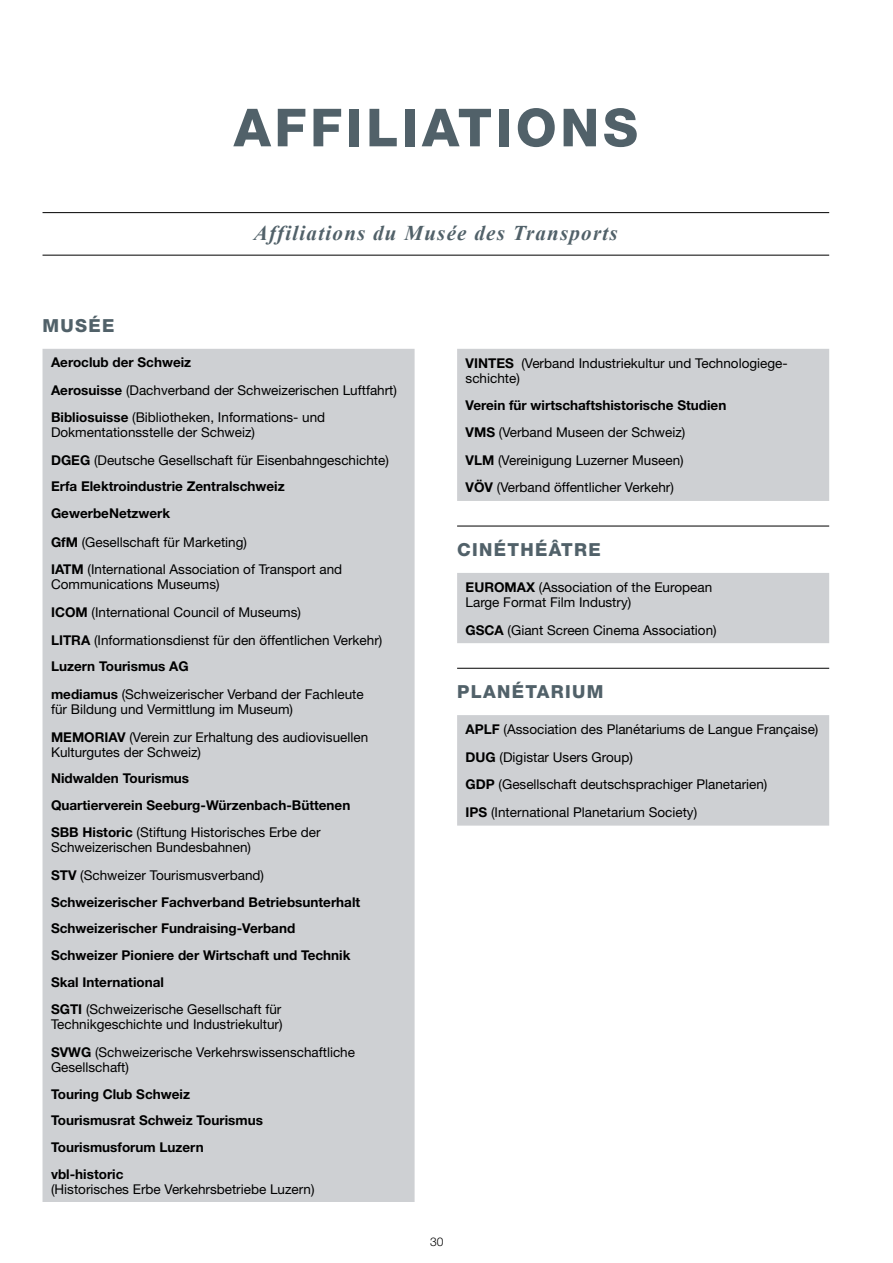
<style>
.page{position:relative;width:893px;height:1263px;background:#fff}
.page>*{position:absolute;margin:0;border:0;box-sizing:border-box;transform-origin:0 0}
.t1{font:800 52.5px "Helvetica Neue LT Std";letter-spacing:.07em;color:#516169}
.t2{font:italic 700 21px "Times New Roman";letter-spacing:.06em;color:#516169}
.t3{font:800 18px "Helvetica Neue LT Std";letter-spacing:.075em;color:#516169}
.t4{font:13.5px/27.6px "Helvetica Neue LT";color:#000}
.t5{font:700 13.5px/26.7px "Helvetica Neue LT Std";color:#000}
.t6{font:300 12px "Helvetica Neue LT Std";color:#000}
.s1{font-family:"Helvetica Neue LT Std";font-weight:700}
</style>
<div class="page">
<hr style="left:43px;top:212px;width:786px;height:1px;background:#000">
<hr style="left:43px;top:255px;width:786px;height:1px;background:#000">
<div style="left:43px;top:349px;width:372px;height:853px;background:#ced0d3"></div>
<svg style="left:457px;top:349px;width:372px;height:477px;fill:#ced0d3"></svg>
<hr style="left:457px;top:526px;width:372px;height:1px;background:#000">
<hr style="left:457px;top:668px;width:372px;height:1px;background:#000">
<h1 class="t1" style="left:234px;top:96px;width:406px">AFFILIATIONS</h1>
<h2 class="t2" style="left:254px;top:218px;width:365px">Affiliations du Musée des Transports</h2>
<h3 class="t3" style="left:43px;top:315px;width:74px">MUSÉE</h3>
<p class="t5" style="left:51px;top:348px;width:142px">Aeroclub der Schweiz</p>
<p class="t4" style="left:51px;top:376px;width:347px"><span class="s1">Aerosuisse</span> (Dachverband der Schweizerischen Luftfahrt)<br><span class="s1">Bibliosuisse</span> (Bibliotheken, Informations- und</p>
<p class="t4" style="left:51px;top:418px;width:339px">Dokmentationsstelle der Schweiz)<br><span class="s1">DGEG</span> (Deutsche Gesellschaft für Eisenbahngeschichte)</p>
<p class="t5" style="left:51px;top:473px;width:235px">Erfa Elektroindustrie Zentralschweiz<br>GewerbeNetzwerk</p>
<p class="t4" style="left:51px;top:528px;width:293px"><span class="s1">GfM</span> (Gesellschaft für Marketing)<br><span class="s1">IATM</span> (International Association of Transport and</p>
<p class="t4" style="left:51px;top:570px;width:333px">Communications Museums)<br><span class="s1">ICOM</span> (International Council of Museums)<br><span class="s1">LITRA</span> (Informationsdienst für den öffentlichen Verkehr)</p>
<p class="t5" style="left:51px;top:653px;width:139px">Luzern Tourismus AG</p>
<p class="t4" style="left:51px;top:686px;width:314px;line-height:15px"><span class="s1">mediamus</span> (Schweizerischer Verband der Fachleute für Bildung und Vermittlung im Museum)</p>
<p class="t4" style="left:51px;top:729px;width:319px;line-height:15px"><span class="s1">MEMORIAV</span> (Verein zur Erhaltung des audiovisuellen<br>Kulturgutes der Schweiz)</p>
<p class="t5" style="left:51px;top:765px;width:301px">Nidwalden Tourismus<br>Quartierverein Seeburg-Würzenbach-Büttenen</p>
<p class="t4" style="left:51px;top:825px;width:271px;line-height:15px"><span class="s1">SBB Historic</span> (Stiftung Historisches Erbe der<br>Schweizerischen Bundesbahnen)</p>
<p class="t4" style="left:51px;top:861px;width:215px"><span class="s1">STV</span> (Schweizer Tourismusverband)</p>
<p class="t5" style="left:51px;top:888px;width:311px">Schweizerischer Fachverband Betriebsunterhalt Schweizerischer Fundraising-Verband Schweizer Pioniere der Wirtschaft und Technik Skal International</p>
<p class="t4" style="left:51px;top:1002px;width:233px;line-height:15px"><span class="s1">SGTI</span> (Schweizerische Gesellschaft für<br>Technikgeschichte und Industriekultur)</p>
<p class="t4" style="left:51px;top:1044px;width:305px;line-height:15px"><span class="s1">SVWG</span> (Schweizerische Verkehrswissenschaftliche<br>Gesellschaft)</p>
<p class="t5" style="left:51px;top:1080px;width:213px">Touring Club Schweiz<br>Tourismusrat Schweiz Tourismus<br>Tourismusforum Luzern vbl-historic</p>
<p class="t4" style="left:51px;top:1175px;width:265px">(Historisches Erbe Verkehrsbetriebe Luzern)</p>
<p class="t4" style="left:466px;top:355px;width:324px;line-height:15px"><span class="s1">VINTES</span> (Verband Industriekultur und Technologiege&shy;schichte)</p>
<p class="t5" style="left:466px;top:391px;width:262px">Verein für wirtschaftshistorische Studien</p>
<p class="t4" style="left:466px;top:418px;width:221px"><span class="s1">VMS</span> (Verband Museen der Schweiz)<br><span class="s1">VLM</span> (Vereinigung Luzerner Museen)<br><span class="s1">VÖV</span> (Verband öffentlicher Verkehr)</p>
<h3 class="t3" style="left:457px;top:539px;width:145px">CINÉTHÉÂTRE</h3>
<p class="t4" style="left:466px;top:579px;width:248px;line-height:15px"><span class="s1">EUROMAX</span> (Association of the European<br>Large Format Film Industry)</p>
<p class="t4" style="left:466px;top:616px;width:253px"><span class="s1">GSCA</span> (Giant Screen Cinema Association)</p>
<h3 class="t3" style="left:457px;top:681px;width:148px">PLANÉTARIUM</h3>
<p class="t4" style="left:466px;top:715px;width:354px"><span class="s1">APLF</span> (Association des Planétariums de Langue Française)<br><span class="s1">DUG</span> (Digistar Users Group)<br><span class="s1">GDP</span> (Gesellschaft deutschsprachiger Planetarien)<br><span class="s1">IPS</span> (International Planetarium Society)</p>
<p class="t6" style="left:430px;top:1234px;width:15px">30</p>
</div>
